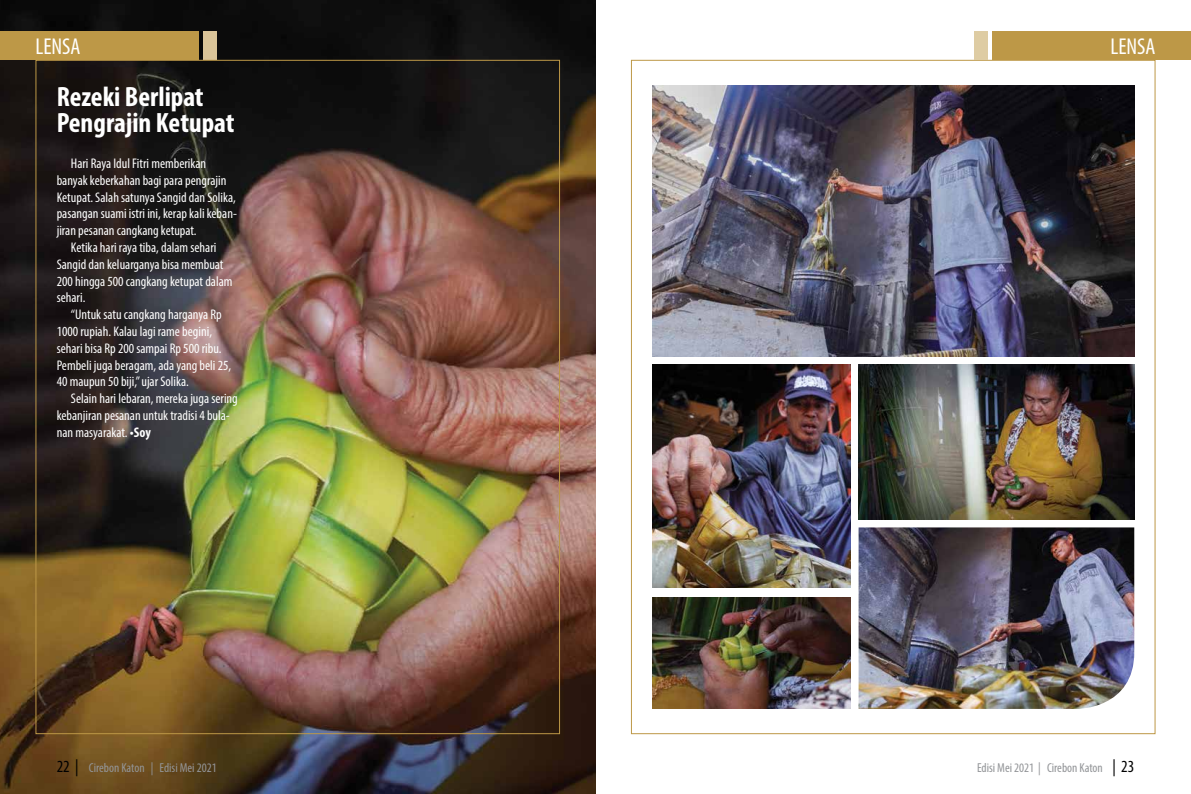
<style>
.page{position:relative;width:1191px;height:794px;background:#fff}
.page>*{position:absolute;margin:0;border:0;box-sizing:border-box;transform-origin:0 0}
.t1{font:700 condensed 28px/26px "Myriad Pro";color:#fff}
.t2{font:condensed 23px "Myriad Pro";color:#fff}
.t3{font:condensed 14px/16.8px "Myriad Pro";color:#fff}
.t4{font:condensed 13px "Myriad Pro";color:#939598}
.s1{font-weight:700}
.s2{font-size:17px;color:#000}
</style>
<div class="page">
<div style="left:992px;top:31px;width:199px;height:29px;background:#bd9847"></div>
<div style="left:974px;top:31px;width:14px;height:29px;background:#decca3"></div>
<img style="left:0;top:0;width:595px;height:794px">
<div style="left:0;top:31px;width:199px;height:29px;background:#bd9847"></div>
<div style="left:203px;top:31px;width:14px;height:29px;background:#dac498"></div>
<img style="left:652px;top:85px;width:482px;height:271px">
<img style="left:858px;top:364px;width:276px;height:155px">
<img style="left:652px;top:364px;width:198px;height:224px">
<img style="left:652px;top:597px;width:198px;height:112px">
<img style="left:858px;top:527px;width:276px;height:182px">
<h2 class="t2" style="left:35px;top:32px;width:47px">LENSA</h2>
<h2 class="t2" style="left:1110px;top:32px;width:47px">LENSA</h2>
<h1 class="t1" style="left:57px;top:83px;width:179px">Rezeki Berlipat<br>Pengrajin Ketupat</h1>
<p class="t3" style="left:57px;top:155px;width:182px;text-indent:14px">Hari Raya Idul Fitri memberikan banyak keberkahan bagi para pengrajin Ketupat. Salah satunya Sangid dan Solika, pasangan suami istri ini, kerap kali keban&shy;jiran pesanan cangkang ketupat.</p>
<p class="t3" style="left:57px;top:239px;width:177px;text-indent:14px">Ketika hari raya tiba, dalam sehari<br>Sangid dan keluarganya bisa membuat<br>200 hingga 500 cangkang ketupat dalam sehari.</p>
<p class="t3" style="left:57px;top:306px;width:176px;text-indent:14px">“Untuk satu cangkang harganya Rp 1000 rupiah. Kalau lagi rame begini, sehari bisa Rp 200 sampai Rp 500 ribu.<br>Pembeli juga beragam, ada yang beli 25, 40 maupun 50 biji,” ujar Solika.</p>
<p class="t3" style="left:57px;top:390px;width:183px;text-indent:14px">Selain hari lebaran, mereka juga sering kebanjiran pesanan untuk tradisi 4 bula&shy;nan masyarakat. <span class="s1">•Soy</span></p>
<p class="t4" style="left:57px;top:759px;width:161px"><span class="s2">22 |</span> Cirebon Katon | Edisi Mei 2021</p>
<p class="t4" style="left:977px;top:759px;width:159px">Edisi Mei 2021 | Cirebon Katon <span class="s2">| 23</span></p>
</div>
